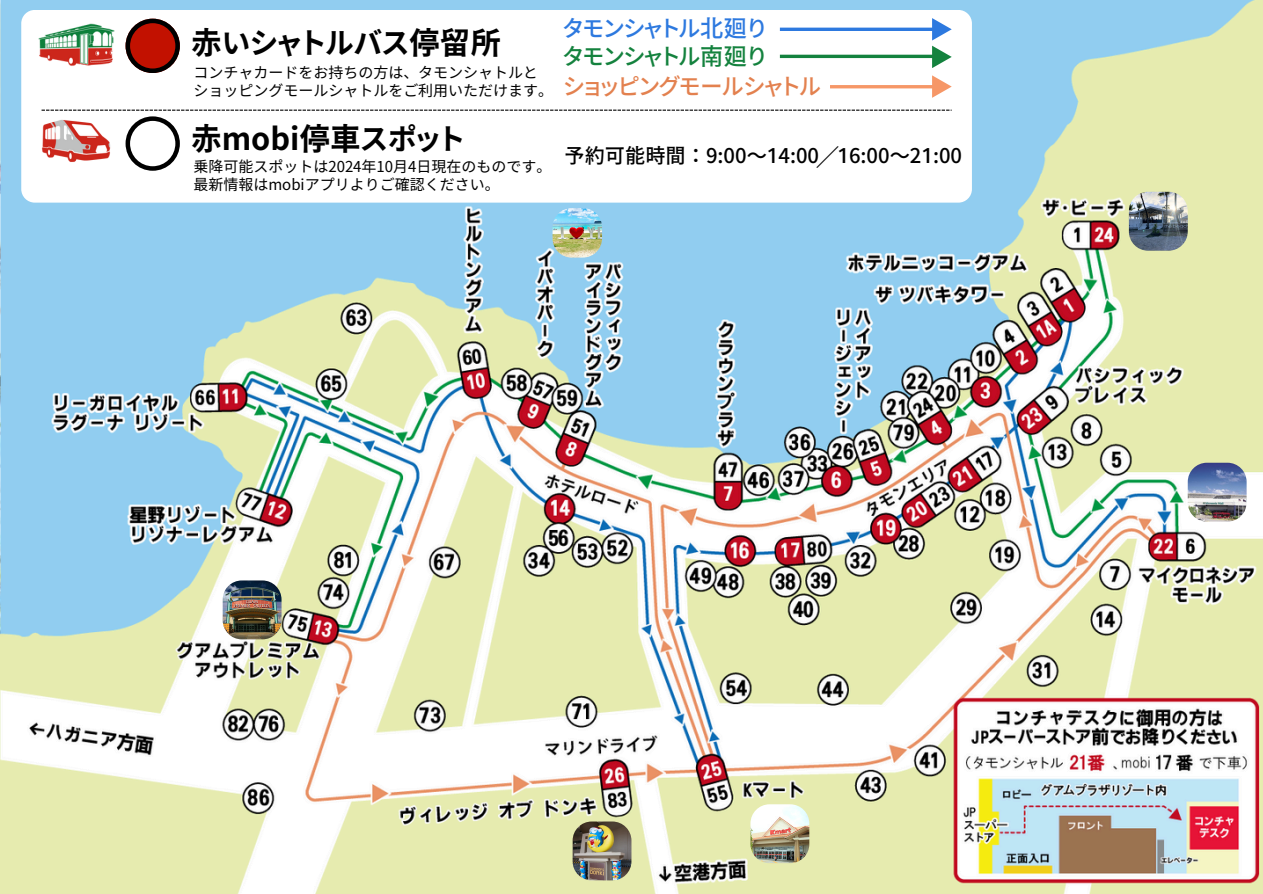
<style>
.page{position:relative;width:1263px;height:894px;background:#fff}
.page>*{position:absolute;margin:0;border:0;box-sizing:border-box;transform-origin:0 0}
.t1{font:30.6px "Gen Seki Gothic TW B";color:#010101}
.t2{font:23.85px "Gen Seki Gothic TW M";color:#e3814f}
.t3{font:23.85px "Gen Seki Gothic TW M";letter-spacing:-.01em;color:#2d79df}
.t4{font:23.85px "Gen Seki Gothic TW M";letter-spacing:-.01em;color:#14823e}
.t5{font:23.55px "Gen Seki Gothic TW R";color:#000}
.t6{font:20.25px "Gen Seki Gothic TW M";color:#000}
.t7{font:15px "Noto Sans JP";color:#010101}
</style>
<div class="page">
<img style="left:0;top:0;width:1263px;height:893px">
<div style="left:21px;top:10px;width:951px;height:192px;background:#fff;border-radius:14px"></div>
<img style="left:553px;top:208px;width:49px;height:49px;border-radius:19px">
<img style="left:1129px;top:192px;width:59px;height:59px;border-radius:19px">
<img style="left:573px;top:821px;width:58px;height:59px;border-radius:19px">
<img style="left:1188px;top:462px;width:59px;height:59px;border-radius:19px">
<img style="left:223px;top:580px;width:59px;height:59px;border-radius:19px">
<img style="left:750px;top:804px;width:59px;height:58px;border-radius:19px">
<svg style="left:126px;top:19px;width:54px;height:54px"></svg>
<svg style="left:42px;top:110px;width:910px;height:60px"></svg>
<hr style="left:780px;top:28px;width:162px;height:3px;background:#2d79df">
<hr style="left:780px;top:55px;width:162px;height:3px;background:#14823e">
<hr style="left:830px;top:85px;width:112px;height:3px;background:#f69767">
<svg style="left:932px;top:18px;width:20px;height:50px"></svg>
<svg style="left:932px;top:75px;width:20px;height:23px"></svg>
<img style="left:38px;top:23px;width:77px;height:43px">
<h3 class="t1" style="left:191px;top:27px;width:312px">赤いシャトルバス停留所</h3>
<p class="t7" style="left:193px;top:61px;width:346px">コンチャカードをお持ちの方は、タモンシャトルと</p>
<p class="t7" style="left:193px;top:79px;width:361px">ショッピングモールシャトルをご利用いただけます。</p>
<h2 class="t1" style="left:191px;top:123px;width:275px">赤mobi停車スポット</h2>
<p class="t7" style="left:193px;top:154px;width:360px">乗降可能スポットは2024年10月 4日現在のものです。</p>
<p class="t7" style="left:193px;top:172px;width:308px">最新情報はmobiアプリよりご確認ください。</p>
<p class="t3" style="left:563px;top:16px;width:204px">タモンシャトル北廻り</p>
<p class="t2" style="left:563px;top:74px;width:259px">ショッピングモールシャトル</p>
<p class="t4" style="left:563px;top:44px;width:204px">タモンシャトル南廻り</p>
<p class="t6" style="left:564px;top:145px;width:256px">予約可能時間：9:00～14:00</p>
<h1 class="t5" style="left:816px;top:145px;width:23px">／</h1>
<p class="t6" style="left:837px;top:145px;width:126px">16:00～21:00</p>
</div>
